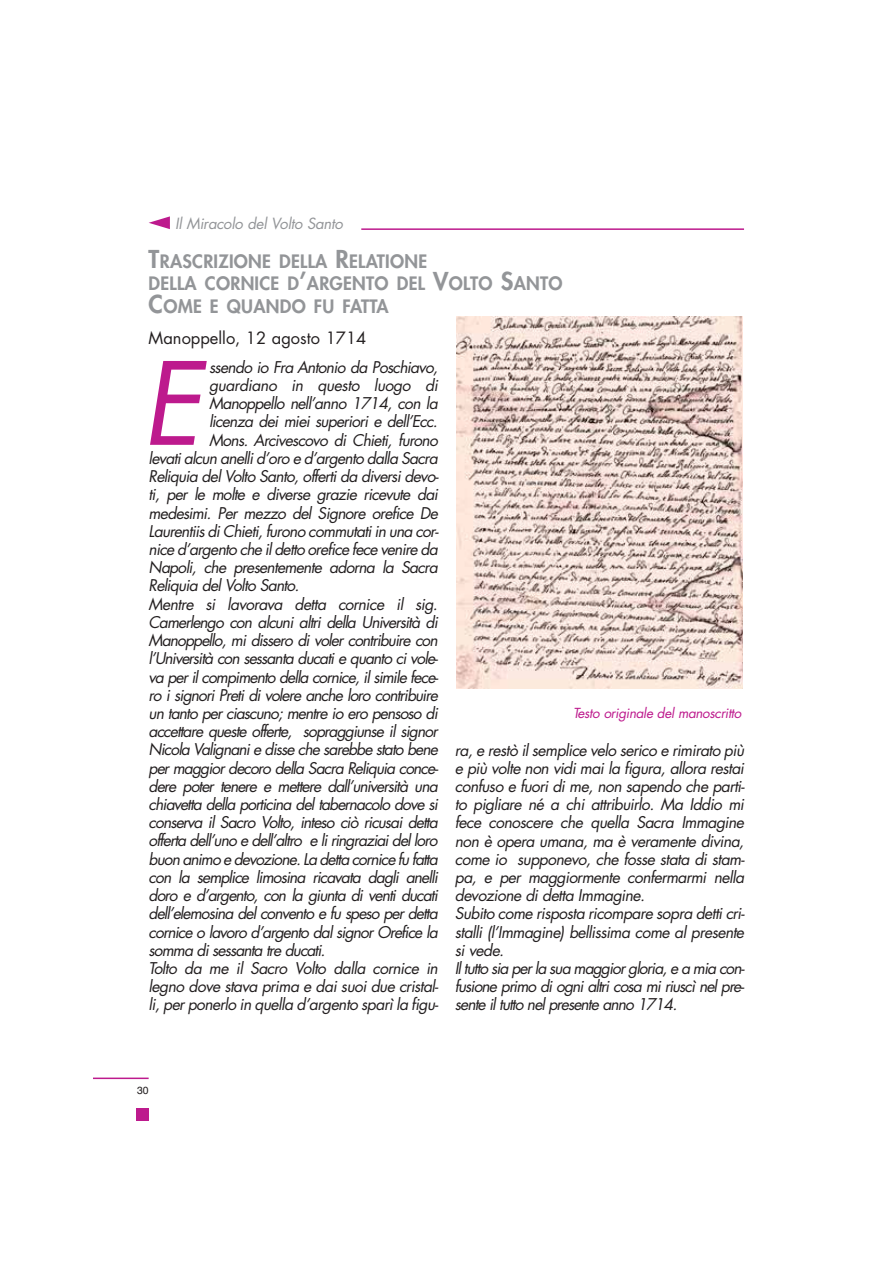
<style>
.page{position:relative;width:893px;height:1263px;background:#fff}
.page>*{position:absolute;margin:0;border:0;box-sizing:border-box;transform-origin:0 0}
.t1{font:italic 111.3px "Futura";color:#bd1a8d}
.t2{font:800 18px/22.5px "Futura";letter-spacing:.015em;color:#939598}
.t3{font:16.5px "Futura";color:#231f20}
.t4{font:italic 15.75px/18.1px "Futura";letter-spacing:-.05em;color:#231f20}
.t5{font:italic 15.75px "Futura";letter-spacing:-.025em;color:#231f20}
.t6{font:italic 15px "Futura";letter-spacing:-.02em;color:#939598}
.t7{font:italic 13.5px "Futura";letter-spacing:-.025em;color:#bd1a8d}
.t8{font:10.5px "Swiss 721 BT";color:#231f20}
.s1{font-size:24px}
</style>
<div class="page">
<hr style="left:93px;top:1078px;width:56px;height:1px;background:#bd1a8d">
<div style="left:136px;top:1109px;width:13px;height:12px;background:#bd1a8d"></div>
<img style="left:456px;top:317px;width:286px;height:372px">
<svg style="left:149px;top:216px;width:21px;height:13px"></svg>
<hr style="left:361px;top:228px;width:383px;height:2px;background:#bd1a8d">
<p class="t6" style="left:175px;top:217px;width:169px">Il Miracolo del Volto Santo</p>
<p class="t2" style="left:149px;top:251px;width:415px"><span class="s1">T</span>RASCRIZIONE DELLA <span class="s1">R</span>ELATIONE<br>DELLA CORNICE D<span class="s1">’</span>ARGENTO DEL <span class="s1">V</span>OLTO <span class="s1">S</span>ANTO<br><span class="s1">C</span>OME E QUANDO FU FATTA</p>
<p class="t3" style="left:149px;top:330px;width:219px">Manoppello, 12 agosto 1714</p>
<h1 class="t1" style="left:142px;top:352px;width:61px">E</h1>
<p class="t4" style="left:209px;top:359px;width:230px">ssendo io Fra Antonio da Poschiavo,</p>
<p class="t5" style="left:209px;top:378px;width:230px">guardiano in questo luogo di</p>
<p class="t4" style="left:209px;top:396px;width:230px">Manoppello nell’anno 1714, con la</p>
<p class="t4" style="left:209px;top:414px;width:230px">licenza dei miei superiori e dell’Ecc.</p>
<p class="t4" style="left:209px;top:432px;width:230px">Mons. Arcivescovo di Chieti, furono</p>
<p class="t4" style="left:149px;top:450px;width:291px">levati alcun anelli d’oro e d’argento dalla Sacra</p>
<p class="t4" style="left:149px;top:469px;width:292px">Reliquia del Volto Santo, offerti da diversi devo-</p>
<p class="t4" style="left:149px;top:487px;width:291px">ti, per le molte e diverse grazie ricevute dai</p>
<p class="t4" style="left:149px;top:505px;width:291px">medesimi. Per mezzo del Signore orefice De</p>
<p class="t4" style="left:149px;top:523px;width:292px">Laurentiis di Chieti, furono commutati in una cor-</p>
<p class="t4" style="left:149px;top:541px;width:291px">nice d’argento che il detto orefice fece venire da</p>
<p class="t4" style="left:149px;top:560px;width:291px">Napoli, che presentemente adorna la Sacra</p>
<p class="t4" style="left:149px;top:578px;width:152px">Reliquia del Volto Santo.</p>
<p class="t4" style="left:149px;top:596px;width:291px">Mentre si lavorava detta cornice il sig.</p>
<p class="t4" style="left:149px;top:614px;width:291px">Camerlengo con alcuni altri della Università di</p>
<p class="t4" style="left:149px;top:633px;width:291px">Manoppello, mi dissero di voler contribuire con</p>
<p class="t4" style="left:149px;top:651px;width:291px">l’Università con sessanta ducati e quanto ci vole-</p>
<p class="t4" style="left:149px;top:669px;width:291px">va per il compimento della cornice, il simile fece-</p>
<p class="t4" style="left:149px;top:687px;width:291px">ro i signori Preti di volere anche loro contribuire</p>
<p class="t4" style="left:149px;top:705px;width:291px">un tanto per ciascuno; mentre io ero pensoso di</p>
<p class="t4" style="left:149px;top:724px;width:290px">accettare queste offerte, sopraggiunse il signor</p>
<p class="t4" style="left:149px;top:742px;width:291px">Nicola Valignani e disse che sarebbe stato bene</p>
<p class="t4" style="left:149px;top:760px;width:291px">per maggior decoro della Sacra Reliquia conce-</p>
<p class="t4" style="left:149px;top:778px;width:291px">dere poter tenere e mettere dall’università una</p>
<p class="t4" style="left:149px;top:796px;width:291px">chiavetta della porticina del tabernacolo dove si</p>
<p class="t4" style="left:149px;top:815px;width:291px">conserva il Sacro Volto, inteso ciò ricusai detta</p>
<p class="t4" style="left:149px;top:833px;width:290px">offerta dell’uno e dell’altro e li ringraziai del loro</p>
<p class="t4" style="left:149px;top:851px;width:291px">buon animo e devozione. La detta cornice fu fatta</p>
<p class="t4" style="left:149px;top:869px;width:291px">con la semplice limosina ricavata dagli anelli</p>
<p class="t4" style="left:149px;top:888px;width:291px">doro e d’argento, con la giunta di venti ducati</p>
<p class="t4" style="left:149px;top:906px;width:291px">dell’elemosina del convento e fu speso per detta</p>
<p class="t4" style="left:149px;top:924px;width:291px">cornice o lavoro d’argento dal signor Orefice la</p>
<p class="t4" style="left:149px;top:942px;width:178px">somma di sessanta tre ducati.</p>
<p class="t4" style="left:149px;top:960px;width:291px">Tolto da me il Sacro Volto dalla cornice in</p>
<p class="t4" style="left:149px;top:979px;width:291px">legno dove stava prima e dai suoi due cristal-</p>
<p class="t4" style="left:149px;top:997px;width:291px">li, per ponerlo in quella d’argento sparì la figu-</p>
<p class="t7" style="left:573px;top:707px;width:170px">Testo originale del manoscritto</p>
<p class="t4" style="left:455px;top:742px;width:291px">ra, e restò il semplice velo serico e rimirato più e più volte non vidi mai la figura, allora restai confuso e fuori di me, non sapendo che parti&shy;to pigliare né a chi attribuirlo. Ma Iddio mi fece conoscere che quella Sacra Immagine non è opera umana, ma è veramente divina, come io supponevo, che fosse stata di stam&shy;pa, e per maggiormente confermarmi nella devozione di detta Immagine.<br>Subito come risposta ricompare sopra detti cri&shy;stalli (l’Immagine) bellissima come al presente si vede.<br>Il tutto sia per la sua maggior gloria, e a mia con&shy;fusione primo di ogni altri cosa mi riuscì nel pre&shy;sente il tutto nel presente anno 1714.</p>
<p class="t8" style="left:137px;top:1086px;width:13px">30</p>
</div>
